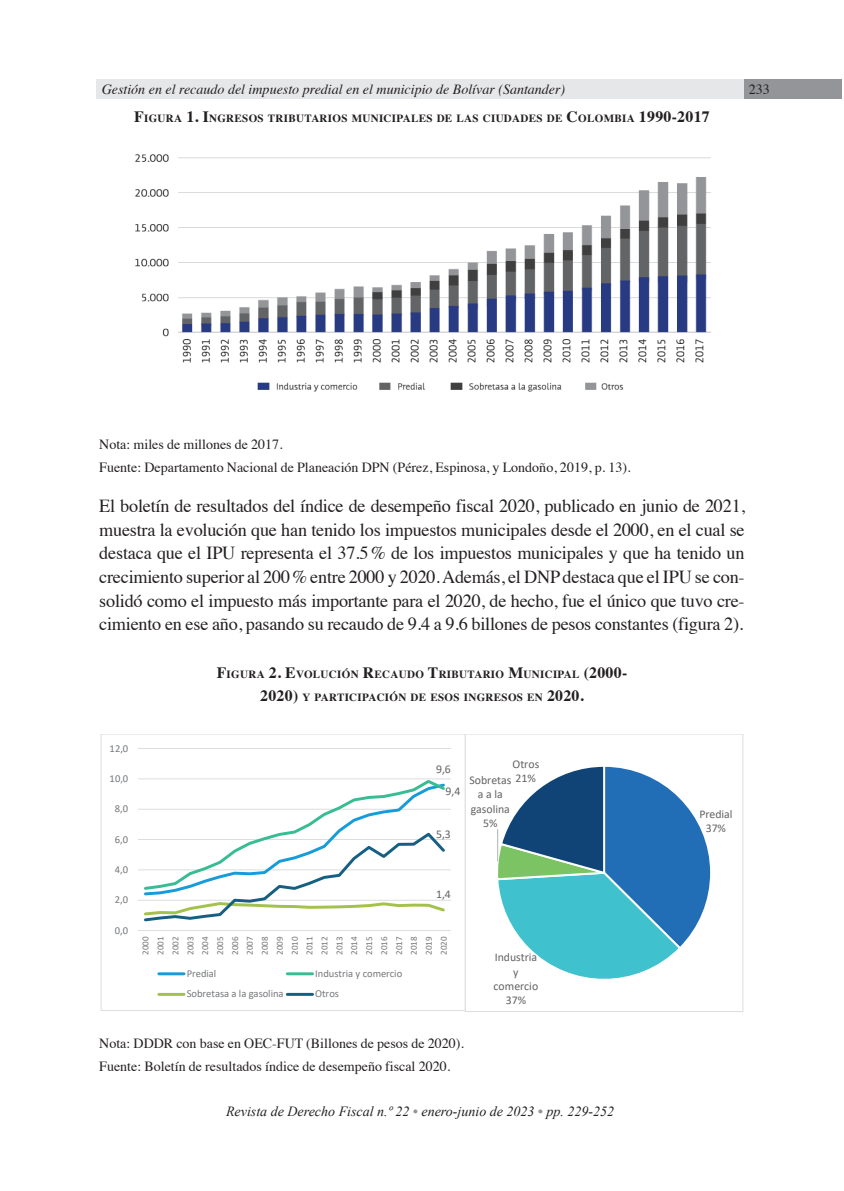
<style>
.page{position:relative;width:844px;height:1191px;background:#fff}
.page>*{position:absolute;margin:0;border:0;box-sizing:border-box;transform-origin:0 0}
.t1{font:18.38px/23.6px "Times";letter-spacing:-.015em;color:#231f20;text-align:justify}
.t2{font:14px/22.8px "Times";color:#231f20}
.t3{font:italic 14px "Times";color:#231f20}
.t4{font:italic 14px "Times New Roman";color:#231f20}
.t5{font:11.72px/14.3px "Calibri";color:#636366;text-align:center}
.t6{font:700 11.03px/23.6px "Times";letter-spacing:.03em;color:#231f20;text-align:center}
.t7{font:10.5px "Calibri";letter-spacing:-.005em;color:#76787b}
.t8{font:9.1px/14.9px "Calibri";letter-spacing:.01em;color:#76787b;text-align:justify}
.s1{font-size:15.75px}
.s2{font-family:"Times";font-style:normal;color:#939598}
</style>
<div class="page">
<div style="left:743px;top:79px;width:98px;height:20px;background:#939598"></div>
<div style="left:96px;top:79px;width:647px;height:20px;background:#e6e7e9"></div>
<img style="left:135px;top:154px;width:576px;height:238px">
<hr style="left:138px;top:899px;width:313px;height:1px;background:#dcdddf">
<hr style="left:138px;top:869px;width:313px;height:1px;background:#dcdddf">
<hr style="left:138px;top:839px;width:313px;height:1px;background:#dcdddf">
<hr style="left:138px;top:808px;width:313px;height:1px;background:#dcdddf">
<hr style="left:138px;top:778px;width:313px;height:1px;background:#dcdddf">
<hr style="left:138px;top:748px;width:313px;height:1px;background:#dcdddf">
<hr style="left:138px;top:930px;width:313px;height:1px;background:#dcdddf">
<svg style="left:142px;top:778px;width:305px;height:144px"></svg>
<hr style="left:159px;top:972px;width:25px;height:3px;background:#169cd8">
<hr style="left:287px;top:972px;width:25px;height:3px;background:#37bc94">
<hr style="left:159px;top:993px;width:25px;height:2px;background:#a4c24a">
<hr style="left:287px;top:993px;width:25px;height:2px;background:#145f82">
<div style="left:101px;top:734px;width:364px;height:277px;border:1px solid #dcdddf"></div>
<svg style="left:497px;top:766px;width:214px;height:213px"></svg>
<hr style="left:497px;top:829px;width:1px;height:32px;background:#b2b3b7">
<div style="left:464px;top:734px;width:279px;height:278px;border:1px solid #dcdddf"></div>
<p class="t3" style="left:102px;top:77px;width:465px">Gestión en el recaudo del impuesto predial en el municipio de Bolívar (Santander)</p>
<p class="t6" style="left:134px;top:105px;width:577px"><span class="s1">F</span>IGURA <span class="s1">1. I</span>NGRESOS TRIBUTARIOS MUNICIPALES DE LAS CIUDADES DE <span class="s1">C</span>OLOMBIA <span class="s1">1990-2017</span></p>
<p class="t2" style="left:748px;top:77px;width:22px">233</p>
<p class="t2" style="left:99px;top:432px;width:532px">Nota: miles de millones de 2017.<br>Fuente: Departamento Nacional de Planeación DPN (Pérez, Espinosa, y Londoño, 2019, p. 13).</p>
<p class="t1" style="left:99px;top:492px;width:647px">El boletín de resultados del índice de desempeño fiscal 2020, publicado en junio de 2021, muestra la evolución que han tenido los impuestos municipales desde el 2000, en el cual se destaca que el IPU representa el 37.5% de los impuestos municipales y que ha tenido un crecimiento superior al 200% entre 2000 y 2020. Además, el DNP destaca que el IPU se con&shy;solidó como el impuesto más importante para el 2020, de hecho, fue el único que tuvo cre&shy;cimiento en ese año, pasando su recaudo de 9.4 a 9.6 billones de pesos constantes (figura 2).</p>
<p class="t6" style="left:217px;top:661px;width:412px"><span class="s1">F</span>IGURA <span class="s1">2. E</span>VOLUCIÓN <span class="s1">R</span>ECAUDO <span class="s1">T</span>RIBUTARIO <span class="s1">M</span>UNICIPAL <span class="s1">(2000-<br>2020)</span> Y PARTICIPACIÓN DE ESOS INGRESOS EN <span class="s1">2020.</span></p>
<p class="t7" style="left:110px;top:740px;width:20px">12,0</p>
<p class="t7" style="left:110px;top:771px;width:20px">10,0</p>
<p class="t7" style="left:115px;top:801px;width:15px">8,0</p>
<p class="t7" style="left:115px;top:831px;width:15px">6,0</p>
<p class="t7" style="left:115px;top:862px;width:15px">4,0</p>
<p class="t7" style="left:115px;top:892px;width:15px">2,0</p>
<p class="t7" style="left:115px;top:922px;width:15px">0,0</p>
<p class="t5" style="left:445px;top:757px;width:16px;line-height:22.4px;text-align:left;text-indent:-10px">9,6<br>9,4</p>
<p class="t5" style="left:436px;top:826px;width:16px">5,3</p>
<p class="t5" style="left:512px;top:756px;width:28px;text-align:left">Otros<br>21%</p>
<p class="t5" style="left:469px;top:772px;width:43px">Sobretas a a la gasolina<br>5%</p>
<p class="t5" style="left:436px;top:886px;width:16px">1,4</p>
<p class="t8" style="left:138px;top:955px;width:20px;rotate:-90deg">2000<br>2001<br>2002<br>2003<br>2004<br>2005<br>2006<br>2007<br>2008<br>2009<br>2010<br>2011<br>2012<br>2013<br>2014<br>2015<br>2016<br>2017<br>2018<br>2019<br>2020</p>
<p class="t7" style="left:187px;top:966px;width:31px">Predial</p>
<p class="t7" style="left:315px;top:966px;width:89px">Industria y comercio</p>
<p class="t7" style="left:187px;top:986px;width:98px">Sobretasa a la gasolina</p>
<p class="t7" style="left:315px;top:986px;width:25px">Otros</p>
<p class="t5" style="left:493px;top:949px;width:46px">Industria y comercio<br>37%</p>
<p class="t2" style="left:99px;top:1031px;width:366px">Nota: DDDR con base en OEC-FUT (Billones de pesos de 2020).<br>Fuente: Boletín de resultados índice de desempeño fiscal 2020.</p>
<p class="t4" style="left:226px;top:1101px;width:389px">Revista de Derecho Fiscal n.º 22 <span class="s2">•</span> enero-junio de 2023 <span class="s2">•</span> pp. 229-252</p>
<p class="t5" style="left:699px;top:806px;width:35px">Predial<br>37%</p>
</div>
